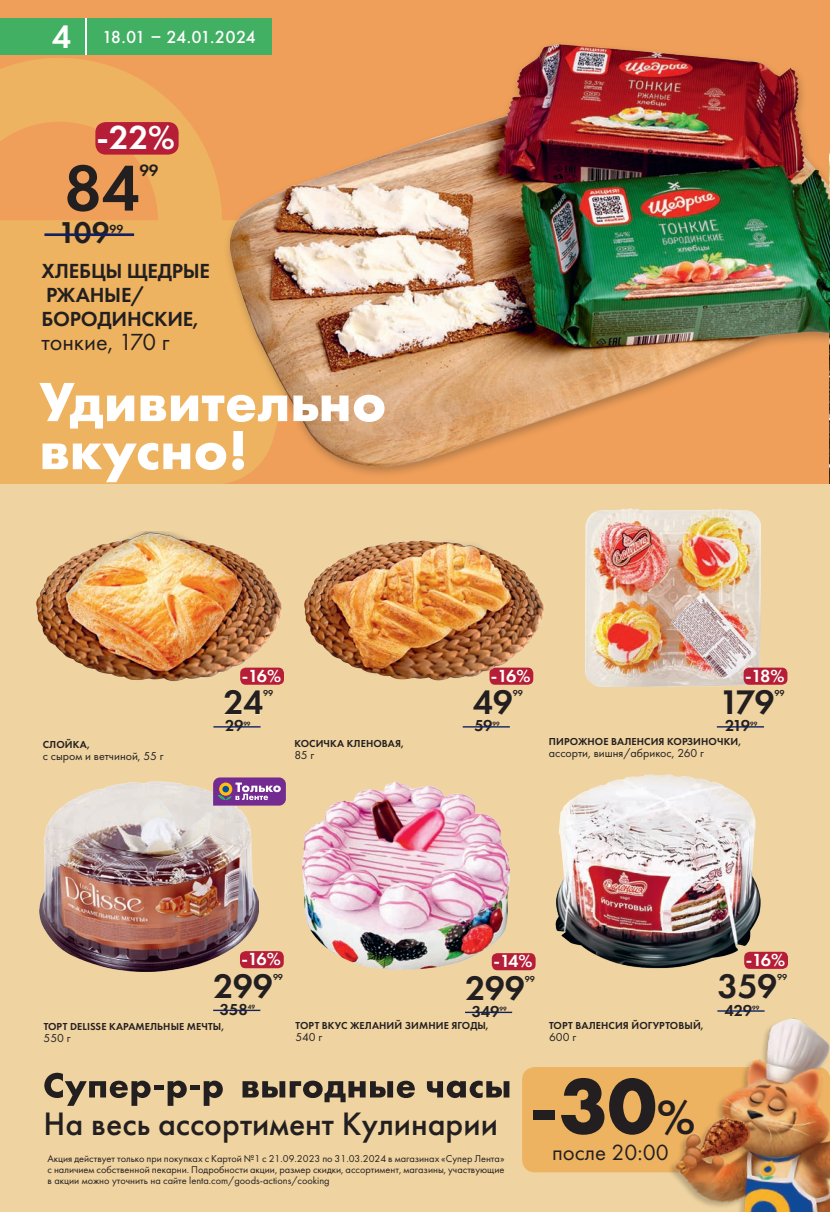
<style>
.page{position:relative;width:830px;height:1212px;background:#fff}
.page>*{position:absolute;margin:0;border:0;box-sizing:border-box;transform-origin:0 0}
.PICTURES{font:700 81.45px "Futura PT";color:#231f20}
.BIG_PRICE_21{font:600 67.2px "Futura PT";color:#231f20}
.t1{font:700 57.3px "Futura PT";color:#fff}
.BIG_PRICE_21-2{font:600 35.4px "Futura PT";letter-spacing:-.025em;color:#231f20}
.XX__21{font:600 34.5px "Futura PT";color:#fff}
.t2{font:600 33.9px "Futura PT";color:#fff}
.PICTURES-2{font:500 33.75px "Futura PT";color:#231f20}
.OLD_PRICE_2021_20mm{font:600 31.2px "Futura PT";color:#231f20}
.t3{font:24.15px "Futura PT";color:#231f20}
.PICTURES-3{font:22.8px "Futura PT";color:#231f20}
.t4{font:600 21.15px "Futura PT";letter-spacing:-.01em;color:#231f20}
.XX__21-2{font:600 18.15px "Futura PT";letter-spacing:-.09em;color:#fff}
.t5{font:500 18.15px "Futura PT";letter-spacing:-.05em;color:#fff}
.BIG_PRICE_21-3{font:600 16.95px "Futura PT";color:#231f20}
.OLD_PRICE_2021_20mm-2{font:600 16.5px "Futura PT";letter-spacing:-.025em;color:#231f20}
.OLD_PRICE_2021_20mm-3{font:600 12.15px "Futura PT";color:#231f20}
.DESCRIPTION{font:12px "Futura PT";color:#231f20}
.t6{font:600 10.5px "Futura PT";letter-spacing:.01em;color:#231f20}
.PICTURES-4{font:10.35px/10.9px "Futura PT";color:#231f20}
.BIG_PRICE_21-4{font:600 9px "Futura PT";letter-spacing:-.03em;color:#231f20}
.OLD_PRICE_2021_20mm-4{font:600 6.45px "Futura PT";color:#231f20}
.s1{font-weight:600}
.s2{font-weight:600;font-size:49.95px}
</style>
<div class="page">
<hr style="left:829px;top:0;width:1px;height:1212px;background:#fae9e2">
<div style="left:0;top:0;width:829px;height:1212px;background:#efd4a1"></div>
<div style="left:0;top:0;width:829px;height:483px;background:#ef9f59"></div>
<svg style="left:0;top:58px;width:218px;height:162px"></svg>
<div style="left:0;top:220px;width:238px;height:263px;background:#eeb361"></div>
<div style="left:95px;top:122px;width:83px;height:33px;background:#b61e37;border-radius:10px"></div>
<hr style="left:44px;top:233px;width:90px;height:3px;background:#102261">
<svg style="left:224px;top:690px;width:39px;height:25px"></svg>
<hr style="left:213px;top:726px;width:47px;height:1px;background:#102261">
<div style="left:522px;top:1067px;width:307px;height:105px;background:#eeb361;border-radius:13px"></div>
<img style="left:658px;top:1010px;width:171px;height:202px">
<svg style="left:44px;top:1073px;width:106px;height:33px"></svg>
<div style="left:154px;top:1085px;width:9px;height:5px;background:#231f20"></div>
<svg style="left:167px;top:1080px;width:20px;height:26px"></svg>
<div style="left:190px;top:1085px;width:9px;height:5px;background:#231f20"></div>
<svg style="left:203px;top:1080px;width:20px;height:26px"></svg>
<svg style="left:242px;top:1080px;width:172px;height:22px"></svg>
<svg style="left:426px;top:1080px;width:83px;height:18px"></svg>
<div style="left:0;top:18px;width:271px;height:37px;background:#41b063"></div>
<hr style="left:85px;top:18px;width:1px;height:37px;background:#fff">
<hr style="left:462px;top:726px;width:47px;height:1px;background:#102261">
<img style="left:829px;top:0;width:1px;height:483px">
<img style="left:39px;top:781px;width:220px;height:190px">
<img style="left:302px;top:782px;width:207px;height:187px">
<img style="left:555px;top:774px;width:206px;height:195px">
<img style="left:585px;top:508px;width:174px;height:178px">
<img style="left:218px;top:31px;width:611px;height:447px">
<svg style="left:213px;top:777px;width:73px;height:28px;background:#8e5699"></svg>
<div style="left:240px;top:951px;width:43px;height:17px;background:#b61e37;border-radius:6px"></div>
<hr style="left:213px;top:1010px;width:47px;height:1px;background:#102261">
<div style="left:491px;top:953px;width:44px;height:17px;background:#b61e37;border-radius:6px"></div>
<hr style="left:465px;top:1012px;width:47px;height:1px;background:#102261">
<div style="left:743px;top:952px;width:44px;height:17px;background:#b61e37;border-radius:6px"></div>
<hr style="left:717px;top:1010px;width:47px;height:2px;background:#102261">
<div style="left:743px;top:668px;width:44px;height:17px;background:#b61e37;border-radius:6px"></div>
<hr style="left:716px;top:726px;width:47px;height:1px;background:#102261">
<img style="left:36px;top:532px;width:248px;height:153px">
<img style="left:304px;top:540px;width:241px;height:145px">
<p class="t2" style="left:52px;top:15px;width:21px">4</p>
<p class="t5" style="left:102px;top:26px;width:155px">18.01 – 24.01.2024</p>
<p class="XX__21" style="left:96px;top:116px;width:80px">-22%</p>
<p class="BIG_PRICE_21" style="left:64px;top:146px;width:77px">84</p>
<p class="BIG_PRICE_21-3" style="left:139px;top:160px;width:20px">99</p>
<p class="OLD_PRICE_2021_20mm" style="left:58px;top:213px;width:53px">109</p>
<p class="OLD_PRICE_2021_20mm-3" style="left:109px;top:221px;width:15px">99</p>
<p class="t4" style="left:42px;top:257px;width:170px">ХЛЕБЦЫ ЩЕДРЫЕ</p>
<p class="t4" style="left:46px;top:282px;width:100px">РЖАНЫЕ/</p>
<p class="t4" style="left:42px;top:306px;width:158px">БОРОДИНСКИЕ,</p>
<p class="t3" style="left:41px;top:328px;width:129px">тонкие, 170 г</p>
<p class="t1" style="left:39px;top:365px;width:348px">Удивительно</p>
<p class="t1" style="left:39px;top:413px;width:210px">вкусно!</p>
<p class="t6" style="left:43px;top:738px;width:48px">СЛОЙКА,</p>
<p class="DESCRIPTION" style="left:43px;top:749px;width:122px">с сыром и ветчиной, 55 г</p>
<p class="XX__21-2" style="left:241px;top:664px;width:41px">-16%</p>
<p class="BIG_PRICE_21-2" style="left:224px;top:680px;width:41px">24</p>
<p class="BIG_PRICE_21-4" style="left:263px;top:687px;width:11px">99</p>
<p class="OLD_PRICE_2021_20mm-2" style="left:225px;top:715px;width:20px">29</p>
<p class="OLD_PRICE_2021_20mm-4" style="left:243px;top:720px;width:9px">99</p>
<p class="t6" style="left:294px;top:737px;width:111px">КОСИЧКА КЛЕНОВАЯ,</p>
<p class="DESCRIPTION" style="left:294px;top:748px;width:21px">85 г</p>
<p class="XX__21-2" style="left:490px;top:664px;width:41px">-16%</p>
<p class="XX__21-2" style="left:744px;top:664px;width:41px">-18%</p>
<p class="BIG_PRICE_21-2" style="left:472px;top:680px;width:42px">49</p>
<p class="BIG_PRICE_21-4" style="left:512px;top:687px;width:11px">99</p>
<p class="BIG_PRICE_21-2" style="left:719px;top:680px;width:56px">179</p>
<p class="BIG_PRICE_21-4" style="left:774px;top:687px;width:11px">99</p>
<p class="OLD_PRICE_2021_20mm-2" style="left:474px;top:715px;width:20px">59</p>
<p class="OLD_PRICE_2021_20mm-4" style="left:492px;top:720px;width:9px">99</p>
<p class="OLD_PRICE_2021_20mm-2" style="left:724px;top:715px;width:26px">219</p>
<p class="OLD_PRICE_2021_20mm-4" style="left:749px;top:720px;width:9px">99</p>
<p class="t6" style="left:548px;top:735px;width:193px">ПИРОЖНОЕ ВАЛЕНСИЯ КОРЗИНОЧКИ,</p>
<p class="DESCRIPTION" style="left:548px;top:746px;width:156px">ассорти, вишня/абрикос, 260 г</p>
<p class="XX__21-2" style="left:241px;top:948px;width:41px">-16%</p>
<p class="XX__21-2" style="left:493px;top:950px;width:40px">-14%</p>
<p class="XX__21-2" style="left:745px;top:948px;width:41px">-16%</p>
<p class="BIG_PRICE_21-2" style="left:213px;top:964px;width:61px">299</p>
<p class="BIG_PRICE_21-4" style="left:273px;top:971px;width:11px">99</p>
<p class="BIG_PRICE_21-2" style="left:465px;top:966px;width:61px">299</p>
<p class="BIG_PRICE_21-4" style="left:524px;top:973px;width:11px">99</p>
<p class="BIG_PRICE_21-2" style="left:717px;top:964px;width:61px">359</p>
<p class="BIG_PRICE_21-4" style="left:777px;top:972px;width:11px">99</p>
<p class="OLD_PRICE_2021_20mm-2" style="left:220px;top:999px;width:30px">358</p>
<p class="OLD_PRICE_2021_20mm-4" style="left:248px;top:1003px;width:9px">49</p>
<p class="OLD_PRICE_2021_20mm-2" style="left:471px;top:1001px;width:29px">349</p>
<p class="OLD_PRICE_2021_20mm-4" style="left:499px;top:1005px;width:9px">99</p>
<p class="OLD_PRICE_2021_20mm-2" style="left:724px;top:1000px;width:29px">429</p>
<p class="OLD_PRICE_2021_20mm-4" style="left:751px;top:1004px;width:9px">99</p>
<p class="t6" style="left:44px;top:1020px;width:182px">ТОРТ DELISSE КАРАМЕЛЬНЫЕ МЕЧТЫ,</p>
<p class="DESCRIPTION" style="left:44px;top:1031px;width:29px">550 г</p>
<p class="t6" style="left:295px;top:1019px;width:194px">ТОРТ ВКУС ЖЕЛАНИЙ ЗИМНИЕ ЯГОДЫ,</p>
<p class="DESCRIPTION" style="left:295px;top:1030px;width:28px">540 г</p>
<p class="t6" style="left:549px;top:1019px;width:156px">ТОРТ ВАЛЕНСИЯ ЙОГУРТОВЫЙ,</p>
<p class="DESCRIPTION" style="left:549px;top:1030px;width:29px">600 г</p>
<p class="PICTURES" style="left:529px;top:1054px;width:167px"><span class="s1">-</span>30<span class="s2">%</span></p>
<p class="PICTURES-2" style="left:44px;top:1103px;width:455px">На весь ассортимент Кулинарии</p>
<p class="PICTURES-4" style="left:47px;top:1153px;width:458px">Акция действует только при покупках с Картой №1 с 21.09.2023 по 31.03.2024 в магазинах «Супер Лента»</p>
<p class="PICTURES-3" style="left:552px;top:1139px;width:118px">после 20:00</p>
<p class="PICTURES-4" style="left:47px;top:1164px;width:458px">с наличием собственной пекарни. Подробности акции, размер скидки, ассортимент, магазины, участвующие в акции можно уточнить на сайте lenta.com/goods-actions/cooking</p>
</div>
